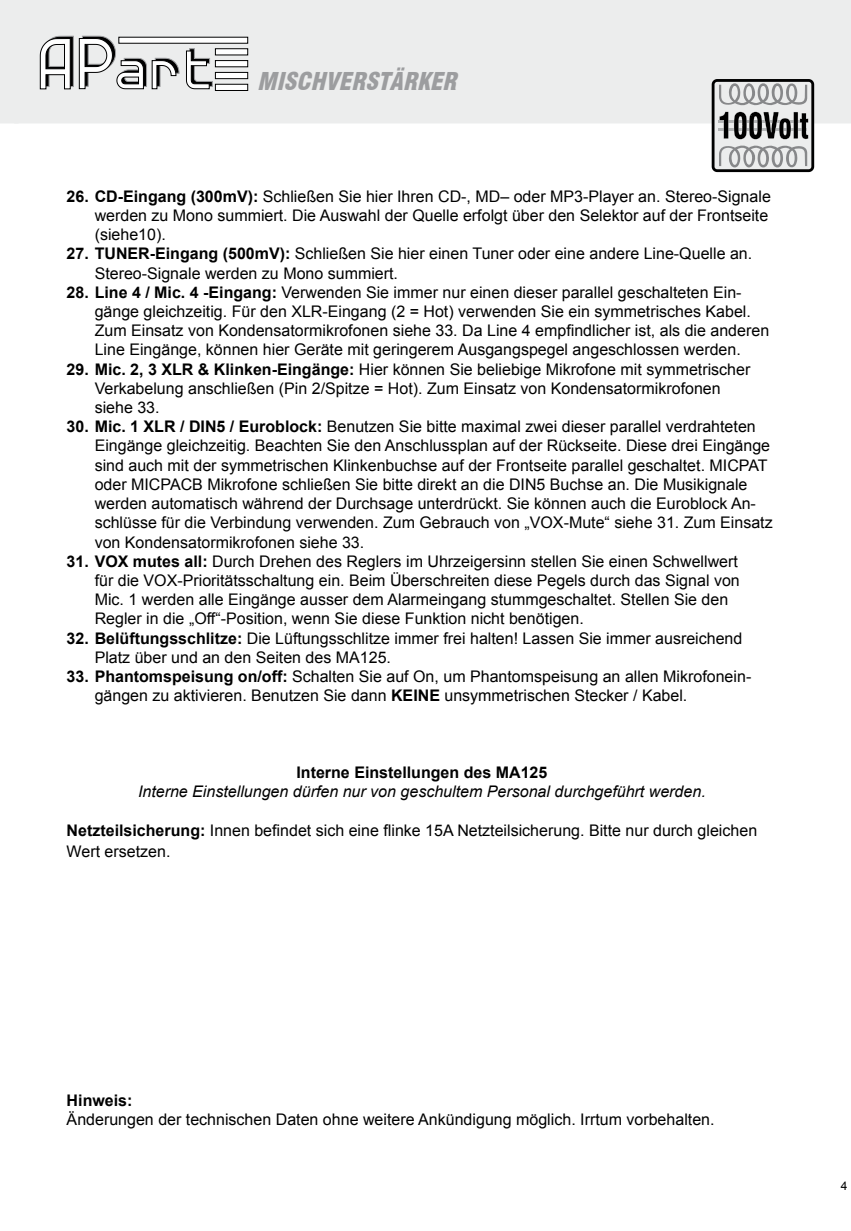
<style>
.page{position:relative;width:851px;height:1231px;background:#fff}
.page>*{position:absolute;margin:0;border:0;box-sizing:border-box;transform-origin:0 0}
.t1{font:italic 900 condensed 24px "Swiss 721 BT";color:#9c9d9f}
.t2{font:16px/19.2px "Arial";color:#000}
.t3{font:italic 16px "Arial";color:#000}
.t4{font:700 16px "Arial";color:#000}
.t5{font:12px "Arial";color:#000}
.s1{font-weight:700}
</style>
<div class="page">
<div style="left:18px;top:0;width:832px;height:123px;background:#eceded"></div>
<div style="left:0;top:0;width:18px;height:123px;background:#eceded"></div>
<svg style="left:40px;top:36px;width:139px;height:53px"></svg>
<svg style="left:186px;top:48px;width:27px;height:41px"></svg>
<div style="left:119px;top:37px;width:129px;height:6px;background:#fff"></div>
<div style="left:215px;top:49px;width:33px;height:6px;background:#fff"></div>
<div style="left:215px;top:48px;width:33px;height:7px;border:1px solid #000"></div>
<div style="left:215px;top:84px;width:33px;height:6px;background:#fff"></div>
<div style="left:215px;top:84px;width:33px;height:7px;border:1px solid #000"></div>
<div style="left:215px;top:61px;width:33px;height:6px;background:#fff"></div>
<div style="left:215px;top:60px;width:33px;height:7px;border:1px solid #000"></div>
<div style="left:215px;top:72px;width:33px;height:7px;background:#fff"></div>
<div style="left:215px;top:72px;width:33px;height:7px;border:1px solid #000"></div>
<svg style="left:711px;top:79px;width:103px;height:93px;background:#a2a3a3"></svg>
<h1 class="t1" style="left:257px;top:67px;width:207px">MISCHVERSTÄRKER</h1>
<p class="t2" style="left:95px;top:187px;width:677px;text-indent:-28px"><span class="s1">26. CD-Eingang (300mV):</span> Schließen Sie hier Ihren CD-, MD– oder MP3-Player an. Stereo-Signale werden zu Mono summiert. Die Auswahl der Quelle erfolgt über den Selektor auf der Frontseite (siehe10).</p>
<p class="t2" style="left:95px;top:244px;width:659px;text-indent:-28px"><span class="s1">27. TUNER-Eingang (500mV):</span> Schließen Sie hier einen Tuner oder eine andere Line-Quelle an.<br>Stereo-Signale werden zu Mono summiert.</p>
<p class="t2" style="left:95px;top:283px;width:676px;text-indent:-28px"><span class="s1">28. Line 4 / Mic. 4 -Eingang:</span> Verwenden Sie immer nur einen dieser parallel geschalteten Ein&shy;gänge gleichzeitig. Für den XLR-Eingang (2 = Hot) verwenden Sie ein symmetrisches Kabel.<br>Zum Einsatz von Kondensatormikrofonen siehe 33. Da Line 4 empfindlicher ist, als die anderen Line Eingänge, können hier Geräte mit geringerem Ausgangspegel angeschlossen werden.</p>
<p class="t2" style="left:95px;top:359px;width:657px;text-indent:-28px"><span class="s1">29. Mic. 2, 3 XLR &amp; Klinken-Eingänge:</span> Hier können Sie beliebige Mikrofone mit symmetrischer<br>Verkabelung anschließen (Pin 2/Spitze = Hot). Zum Einsatz von Kondensatormikrofonen siehe 33.</p>
<p class="t2" style="left:95px;top:417px;width:679px;text-indent:-28px"><span class="s1">30. Mic. 1 XLR / DIN5 / Euroblock:</span> Benutzen Sie bitte maximal zwei dieser parallel verdrahteten Eingänge gleichzeitig. Beachten Sie den Anschlussplan auf der Rückseite. Diese drei Eingänge sind auch mit der symmetrischen Klinkenbuchse auf der Frontseite parallel geschaltet. MICPAT oder MICPACB Mikrofone schließen Sie bitte direkt an die DIN5 Buchse an. Die Musikignale werden automatisch während der Durchsage unterdrückt. Sie können auch die Euroblock An&shy;schlüsse für die Verbindung verwenden. Zum Gebrauch von „VOX-Mute“ siehe 31. Zum Einsatz von Kondensatormikrofonen siehe 33.</p>
<p class="t2" style="left:95px;top:551px;width:646px;text-indent:-28px"><span class="s1">31. VOX mutes all:</span> Durch Drehen des Reglers im Uhrzeigersinn stellen Sie einen Schwellwert für die VOX-Prioritätsschaltung ein. Beim Überschreiten diese Pegels durch das Signal von Mic. 1 werden alle Eingänge ausser dem Alarmeingang stummgeschaltet. Stellen Sie den Regler in die „Off“-Position, wenn Sie diese Funktion nicht benötigen.</p>
<p class="t2" style="left:95px;top:628px;width:649px;text-indent:-28px"><span class="s1">32. Belüftungsschlitze:</span> Die Lüftungsschlitze immer frei halten! Lassen Sie immer ausreichend<br>Platz über und an den Seiten des MA125.</p>
<p class="t2" style="left:95px;top:667px;width:658px;text-indent:-28px"><span class="s1">33. Phantomspeisung on/off:</span> Schalten Sie auf On, um Phantomspeisung an allen Mikrofonein&shy;gängen zu aktivieren. Benutzen Sie dann <span class="s1">KEINE</span> unsymmetrischen Stecker / Kabel.</p>
<p class="t4" style="left:296px;top:761px;width:252px">Interne Einstellungen des MA125</p>
<p class="t3" style="left:138px;top:781px;width:569px">Interne Einstellungen dürfen nur von geschultem Personal durchgeführt werden.</p>
<p class="t2" style="left:67px;top:821px;width:692px;line-height:20px"><span class="s1">Netzteilsicherung:</span> Innen befindet sich eine flinke 15A Netzteilsicherung. Bitte nur durch gleichen<br>Wert ersetzen.</p>
<p class="t4" style="left:67px;top:1089px;width:67px">Hinweis:</p>
<p class="t2" style="left:67px;top:1110px;width:649px">Änderungen der technischen Daten ohne weitere Ankündigung möglich. Irrtum vorbehalten.</p>
<p class="t5" style="left:840px;top:1177px;width:8px">4</p>
</div>
